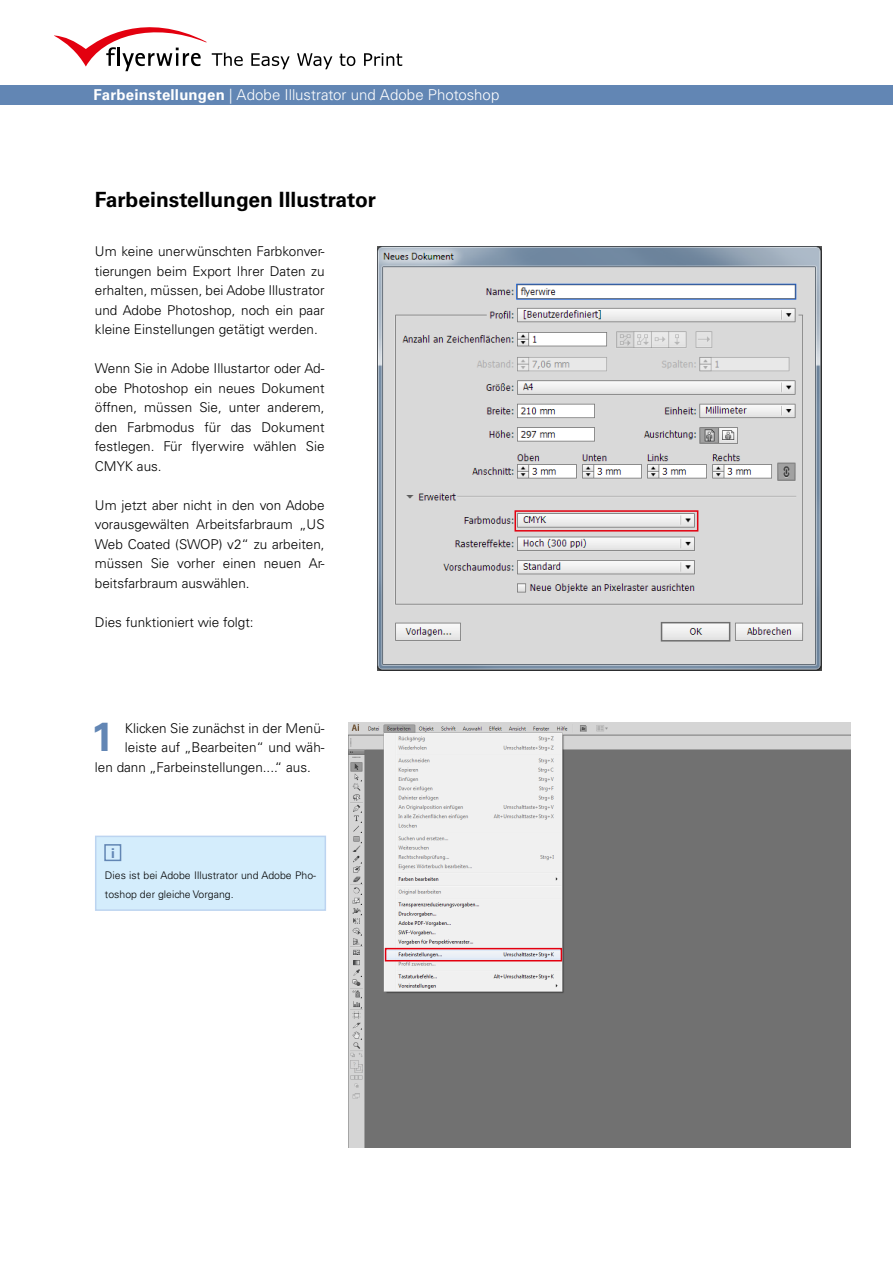
<style>
.page{position:relative;width:893px;height:1263px;background:#fff}
.page>*{position:absolute;margin:0;border:0;box-sizing:border-box;transform-origin:0 0}
.t1{font:700 40.5px "Univers LT Std";color:#6286b4}
.t2{font:700 21px "Univers LT Std";color:#000}
.t3{font:300 15px "Univers LT Std";color:#fff}
.t4{font:300 13.5px/19.5px "Univers LT Std";color:#000;text-align:justify}
.t5{font:700 13.5px "Univers LT Std";color:#6286b4}
.t6{font:300 10.5px/19.5px "Univers LT Std";color:#000}
.s1{font-weight:700}
</style>
<div class="page">
<img style="left:378px;top:247px;width:443px;height:424px">
<div style="left:514px;top:510px;width:184px;height:21px;border:2px solid #e3000f"></div>
<img style="left:349px;top:723px;width:501px;height:424px">
<div style="left:385px;top:948px;width:177px;height:13px;border:2px solid #e3000f"></div>
<div style="left:96px;top:836px;width:229px;height:74px;background:#d4edfc"></div>
<div style="left:95px;top:836px;width:231px;height:75px;border:2px solid #bcd4f0"></div>
<div style="left:104px;top:844px;width:17px;height:17px;background:#d4edfc;border:2px solid #6286b4"></div>
<div style="left:0;top:85px;width:893px;height:19px;background:#6286b4"></div>
<svg style="left:54px;top:27px;width:189px;height:44px"></svg>
<svg style="left:251px;top:53px;width:39px;height:16px"></svg>
<svg style="left:297px;top:53px;width:35px;height:16px"></svg>
<svg style="left:340px;top:54px;width:15px;height:12px"></svg>
<svg style="left:364px;top:53px;width:38px;height:13px"></svg>
<p class="t3" style="left:94px;top:85px;width:407px"><span class="s1">Farbeinstellungen</span> | Adobe Illustrator und Adobe Photoshop</p>
<h2 class="t2" style="left:95px;top:187px;width:283px">Farbeinstellungen Illustrator</h2>
<p class="t4" style="left:95px;top:242px;width:231px">Um keine unerwünschten Farbkonver&shy;tierungen beim Export Ihrer Daten zu erhalten, müssen, bei Adobe Illustrator und Adobe Photoshop, noch ein paar kleine Einstellungen getätigt werden.</p>
<p class="t4" style="left:95px;top:359px;width:231px">Wenn Sie in Adobe Illustartor oder Ad&shy;obe Photoshop ein neues Dokument öffnen, müssen Sie, unter anderem, den Farbmodus für das Dokument festlegen. Für flyerwire wählen Sie CMYK aus.</p>
<p class="t4" style="left:95px;top:495px;width:231px">Um jetzt aber nicht in den von Adobe vorausgewälten Arbeitsfarbraum „US Web Coated (SWOP) v2“ zu arbeiten, müssen Sie vorher einen neuen Ar&shy;beitsfarbraum auswählen.</p>
<p class="t4" style="left:95px;top:612px;width:160px">Dies funktioniert wie folgt:</p>
<h1 class="t1" style="left:91px;top:713px;width:24px">1</h1>
<p class="t4" style="left:125px;top:718px;width:201px">Klicken Sie zunächst in der Menü-</p>
<p class="t4" style="left:125px;top:738px;width:201px">leiste auf „Bearbeiten“ und wäh-</p>
<p class="t4" style="left:95px;top:757px;width:217px">len dann „Farbeinstellungen....“ aus.</p>
<p class="t5" style="left:111px;top:845px;width:5px">i</p>
<p class="t6" style="left:105px;top:865px;width:213px">Dies ist bei Adobe Illustrator und Adobe Pho&shy;toshop der gleiche Vorgang.</p>
</div>
